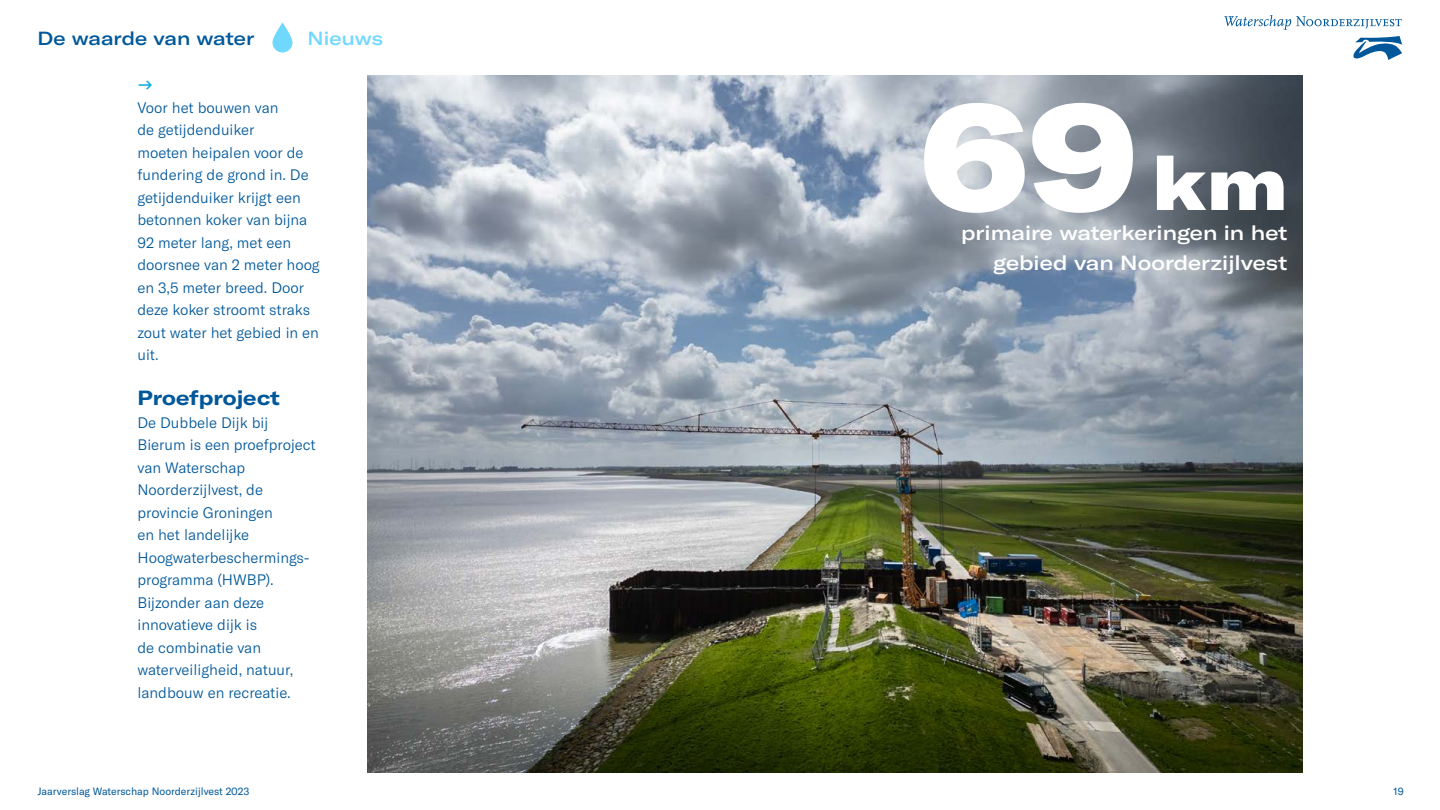
<style>
.page{position:relative;width:1440px;height:810px;background:#fff}
.page>*{position:absolute;margin:0;border:0;box-sizing:border-box;transform-origin:0 0}
.t1{font:900 expanded 150px "GT America";color:#fff}
.t2{font:900 expanded 75px "GT America";color:#fff}
.t3{font:500 expanded 20.25px "GT America";color:#fff}
.t4{font:700 expanded 20.25px "GT America";color:#00589a}
.t5{font:500 expanded 18.75px "GT America";letter-spacing:-.005em;color:#00589a}
.t6{font:500 expanded 18.75px "GT America";letter-spacing:.005em;color:#70d8ff}
.t7{font:300 15px/22.5px "GT America";color:#00589a}
.t8{font:500 15px "GT America";color:#00addf}
.t9{font:10.5px "GT America";color:#00589a}
</style>
<div class="page">
<img style="left:368px;top:75px;width:935px;height:697px">
<svg style="left:1224px;top:15px;width:178px;height:15px"></svg>
<svg style="left:1353px;top:36px;width:49px;height:24px"></svg>
<svg style="left:273px;top:22px;width:19px;height:30px"></svg>
<p class="t5" style="left:38px;top:27px;width:218px">De waarde van water</p>
<p class="t6" style="left:308px;top:27px;width:77px">Nieuws</p>
<p class="t8" style="left:138px;top:76px;width:17px">→</p>
<p class="t7" style="left:138px;top:96px;width:184px">Voor het bouwen van<br>de getijdenduiker<br>moeten heipalen voor de fundering de grond in. De getijdenduiker krijgt een betonnen koker van bijna<br>92 meter lang, met een doorsnee van 2 meter hoog en 3,5 meter breed. Door deze koker stroomt straks zout water het gebied in en uit.</p>
<h3 class="t4" style="left:138px;top:385px;width:144px">Proefproject</h3>
<p class="t7" style="left:138px;top:411px;width:180px">De Dubbele Dijk bij<br>Bierum is een proefproject van Waterschap<br>Noorderzijlvest, de provincie Groningen<br>en het landelijke<br>Hoogwaterbeschermings&shy;programma (HWBP).<br>Bijzonder aan deze innovatieve dijk is<br>de combinatie van waterveiligheid, natuur, landbouw en recreatie.</p>
<h1 class="t1" style="left:920px;top:60px;width:218px">69</h1>
<h3 class="t3" style="left:961px;top:221px;width:328px">primaire waterkeringen in het</h3>
<h2 class="t2" style="left:1152px;top:135px;width:137px">km</h2>
<h3 class="t3" style="left:993px;top:251px;width:296px">gebied van Noorderzijlvest</h3>
<p class="t9" style="left:38px;top:786px;width:213px">Jaarverslag Waterschap Noorderzijlvest 2023</p>
<p class="t9" style="left:1394px;top:786px;width:12px">19</p>
</div>
